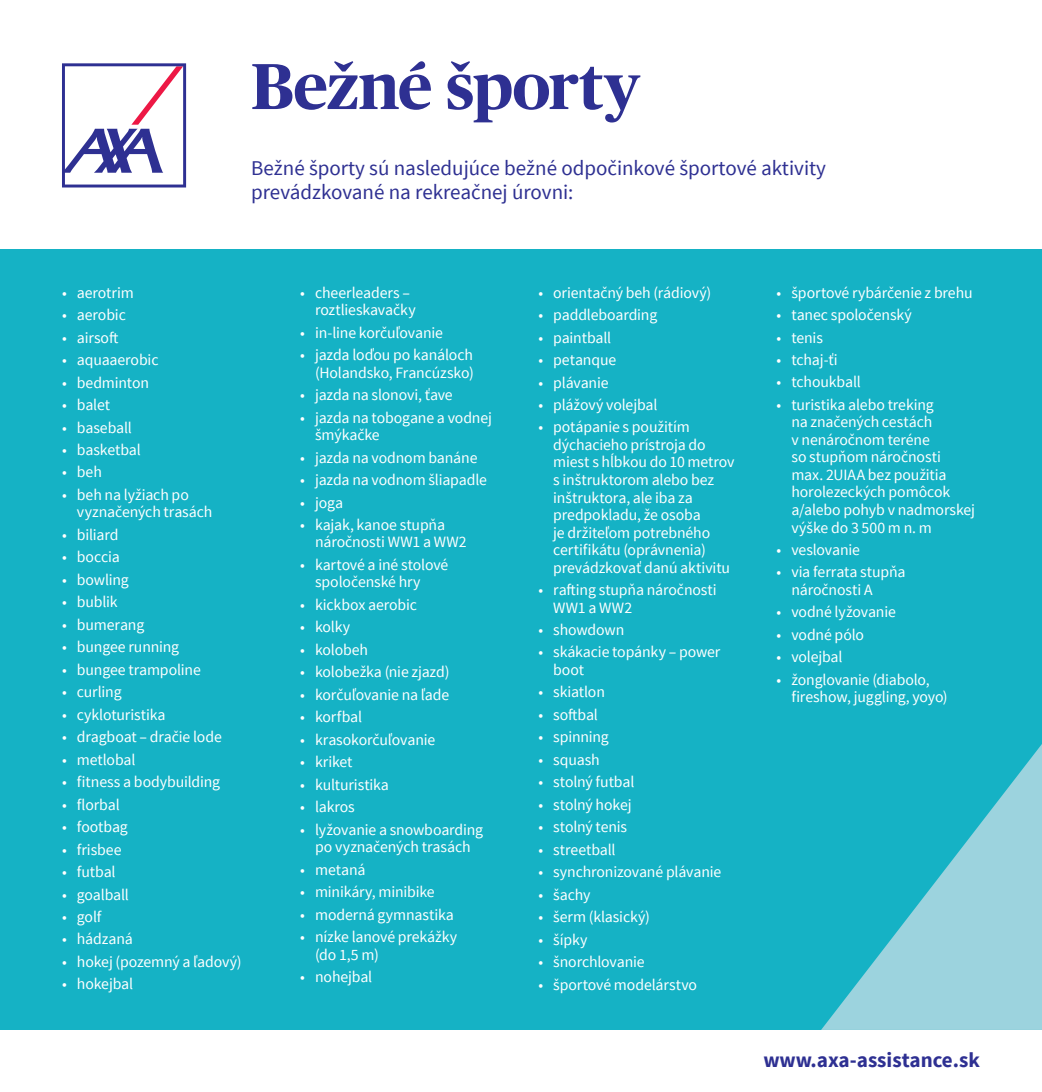
<style>
.page{position:relative;width:1042px;height:1092px;background:#fff}
.page>*{position:absolute;margin:0;border:0;box-sizing:border-box;transform-origin:0 0}
.t1{font:700 64.75px "Publico Headline";letter-spacing:-.005em;color:#2e3092}
.t2{font:21px/24.5px "Source Sans Pro";color:#2e3092}
.t3{font:700 21px "Source Sans Pro";color:#2e3092}
.t4{font:15.75px/17.5px "Source Sans Pro";letter-spacing:-.01em;color:#fff}
</style>
<div class="page">
<svg style="left:62px;top:63px;width:124px;height:124px"></svg>
<div style="left:0;top:249px;width:1042px;height:780px;background:#15b2c5"></div>
<svg style="left:822px;top:744px;width:220px;height:285px"></svg>
<h1 class="t1" style="left:251px;top:40px;width:390px">Bežné športy</h1>
<h2 class="t2" style="left:251px;top:156px;width:576px">Bežné športy sú nasledujúce bežné odpočinkové športové aktivity prevádzkované na rekreačnej úrovni:</h2>
<p class="t4" style="left:62px;top:284px;width:73px">• aerotrim</p>
<p class="t4" style="left:62px;top:306px;width:65px">• aerobic</p>
<p class="t4" style="left:62px;top:329px;width:58px">• airsoft</p>
<p class="t4" style="left:62px;top:351px;width:98px">• aquaaerobic</p>
<p class="t4" style="left:62px;top:374px;width:88px">• bedminton</p>
<p class="t4" style="left:62px;top:396px;width:50px">• balet</p>
<p class="t4" style="left:62px;top:419px;width:71px">• baseball</p>
<p class="t4" style="left:62px;top:441px;width:80px">• basketbal</p>
<p class="t4" style="left:62px;top:463px;width:41px">• beh</p>
<p class="t4" style="left:77px;top:486px;width:137px;text-indent:-15px">• beh na lyžiach po vyznačených trasách</p>
<p class="t4" style="left:62px;top:526px;width:58px">• biliard</p>
<p class="t4" style="left:62px;top:548px;width:59px">• boccia</p>
<p class="t4" style="left:62px;top:571px;width:68px">• bowling</p>
<p class="t4" style="left:62px;top:593px;width:57px">• bublik</p>
<p class="t4" style="left:62px;top:616px;width:84px">• bumerang</p>
<p class="t4" style="left:62px;top:638px;width:119px">• bungee running</p>
<p class="t4" style="left:62px;top:661px;width:140px">• bungee trampoline</p>
<p class="t4" style="left:62px;top:683px;width:61px">• curling</p>
<p class="t4" style="left:62px;top:706px;width:105px">• cykloturistika</p>
<p class="t4" style="left:62px;top:728px;width:161px">• dragboat – dračie lode</p>
<p class="t4" style="left:62px;top:751px;width:75px">• metlobal</p>
<p class="t4" style="left:62px;top:773px;width:160px">• fitness a bodybuilding</p>
<p class="t4" style="left:62px;top:795px;width:59px">• florbal</p>
<p class="t4" style="left:62px;top:818px;width:67px">• footbag</p>
<p class="t4" style="left:62px;top:840px;width:61px">• frisbee</p>
<p class="t4" style="left:62px;top:863px;width:55px">• futbal</p>
<p class="t4" style="left:62px;top:885px;width:68px">• goalball</p>
<p class="t4" style="left:62px;top:908px;width:41px">• golf</p>
<p class="t4" style="left:62px;top:930px;width:72px">• hádzaná</p>
<p class="t4" style="left:62px;top:953px;width:181px">• hokej (pozemný a ľadový)</p>
<p class="t4" style="left:62px;top:975px;width:73px">• hokejbal</p>
<p class="t4" style="left:315px;top:284px;width:102px;text-indent:-15px">• cheerleaders – roztlieskavačky</p>
<p class="t4" style="left:300px;top:324px;width:144px">• in-line korčuľovanie</p>
<p class="t4" style="left:300px;top:346px;width:175px;text-align:right">• jazda loďou po kanáloch (Holandsko, Francúzsko)</p>
<p class="t4" style="left:300px;top:386px;width:154px">• jazda na slonovi, ťave</p>
<p class="t4" style="left:315px;top:409px;width:178px;text-indent:-15px">• jazda na tobogane a vodnej šmýkačke</p>
<p class="t4" style="left:300px;top:449px;width:179px">• jazda na vodnom banáne</p>
<p class="t4" style="left:300px;top:471px;width:188px">• jazda na vodnom šliapadle</p>
<p class="t4" style="left:300px;top:494px;width:44px">• joga</p>
<p class="t4" style="left:315px;top:516px;width:153px;text-indent:-15px">• kajak, kanoe stupňa náročnosti WW1 a WW2</p>
<p class="t4" style="left:315px;top:556px;width:135px;text-indent:-15px">• kartové a iné stolové spoločenské hry</p>
<p class="t4" style="left:300px;top:596px;width:118px">• kickbox aerobic</p>
<p class="t4" style="left:300px;top:618px;width:52px">• kolky</p>
<p class="t4" style="left:300px;top:641px;width:69px">• kolobeh</p>
<p class="t4" style="left:300px;top:663px;width:151px">• kolobežka (nie zjazd)</p>
<p class="t4" style="left:300px;top:686px;width:151px">• korčuľovanie na ľade</p>
<p class="t4" style="left:300px;top:708px;width:63px">• korfbal</p>
<p class="t4" style="left:300px;top:731px;width:137px">• krasokorčuľovanie</p>
<p class="t4" style="left:300px;top:753px;width:54px">• kriket</p>
<p class="t4" style="left:300px;top:776px;width:90px">• kulturistika</p>
<p class="t4" style="left:300px;top:798px;width:56px">• lakros</p>
<p class="t4" style="left:300px;top:820px;width:184px;text-align:center">• lyžovanie a snowboarding po vyznačených trasách</p>
<p class="t4" style="left:300px;top:860px;width:67px">• metaná</p>
<p class="t4" style="left:300px;top:883px;width:136px">• minikáry, minibike</p>
<p class="t4" style="left:300px;top:905px;width:155px">• moderná gymnastika</p>
<p class="t4" style="left:315px;top:928px;width:144px;text-indent:-15px">• nízke lanové prekážky (do 1,5 m)</p>
<p class="t4" style="left:300px;top:968px;width:74px">• nohejbal</p>
<p class="t4" style="left:538px;top:284px;width:174px">• orientačný beh (rádiový)</p>
<p class="t4" style="left:538px;top:306px;width:120px">• paddleboarding</p>
<p class="t4" style="left:538px;top:329px;width:74px">• paintball</p>
<p class="t4" style="left:538px;top:351px;width:79px">• petanque</p>
<p class="t4" style="left:538px;top:374px;width:72px">• plávanie</p>
<p class="t4" style="left:538px;top:396px;width:121px">• plážový volejbal</p>
<p class="t4" style="left:553px;top:419px;width:183px;text-indent:-15px">• potápanie s použitím dýchacieho prístroja do miest s hĺbkou do 10 metrov s inštruktorom alebo bez inštruktora, ale iba za predpokladu, že osoba<br>je držiteľom potrebného certifikátu (oprávnenia) prevádzkovať danú aktivitu</p>
<p class="t4" style="left:553px;top:581px;width:165px;text-indent:-15px">• rafting stupňa náročnosti<br>WW1 a WW2</p>
<p class="t4" style="left:538px;top:621px;width:87px">• showdown</p>
<p class="t4" style="left:553px;top:643px;width:169px;text-indent:-15px">• skákacie topánky – power boot</p>
<p class="t4" style="left:538px;top:683px;width:68px">• skiatlon</p>
<p class="t4" style="left:538px;top:706px;width:61px">• softbal</p>
<p class="t4" style="left:538px;top:728px;width:72px">• spinning</p>
<p class="t4" style="left:538px;top:751px;width:63px">• squash</p>
<p class="t4" style="left:538px;top:773px;width:98px">• stolný futbal</p>
<p class="t4" style="left:538px;top:796px;width:95px">• stolný hokej</p>
<p class="t4" style="left:538px;top:818px;width:90px">• stolný tenis</p>
<p class="t4" style="left:538px;top:841px;width:79px">• streetball</p>
<p class="t4" style="left:538px;top:863px;width:184px">• synchronizované plávanie</p>
<p class="t4" style="left:538px;top:885px;width:54px">• šachy</p>
<p class="t4" style="left:538px;top:908px;width:113px">• šerm (klasický)</p>
<p class="t4" style="left:538px;top:930px;width:51px">• šípky</p>
<p class="t4" style="left:538px;top:953px;width:108px">• šnorchlovanie</p>
<p class="t4" style="left:538px;top:975px;width:160px">• športové modelárstvo</p>
<p class="t4" style="left:776px;top:284px;width:198px">• športové rybárčenie z brehu</p>
<p class="t4" style="left:776px;top:306px;width:137px">• tanec spoločenský</p>
<p class="t4" style="left:776px;top:329px;width:48px">• tenis</p>
<p class="t4" style="left:776px;top:351px;width:63px">• tchaj-ťi</p>
<p class="t4" style="left:776px;top:374px;width:86px">• tchoukball</p>
<p class="t4" style="left:791px;top:396px;width:185px;text-indent:-15px">• turistika alebo treking<br>na značených cestách<br>v nenáročnom teréne<br>so stupňom náročnosti max. 2UIAA bez použitia horolezeckých pomôcok a/alebo pohyb v nadmorskej výške do 3 500 m n. m</p>
<p class="t4" style="left:776px;top:541px;width:85px">• veslovanie</p>
<p class="t4" style="left:791px;top:563px;width:116px;text-indent:-15px">• via ferrata stupňa náročnosti A</p>
<p class="t4" style="left:776px;top:603px;width:121px">• vodné lyžovanie</p>
<p class="t4" style="left:776px;top:626px;width:89px">• vodné pólo</p>
<p class="t4" style="left:776px;top:648px;width:68px">• volejbal</p>
<p class="t4" style="left:791px;top:671px;width:158px;text-indent:-15px">• žonglovanie (diabolo, fireshow, juggling, yoyo)</p>
<h2 class="t3" style="left:763px;top:1046px;width:218px">www.axa-assistance.sk</h2>
</div>
